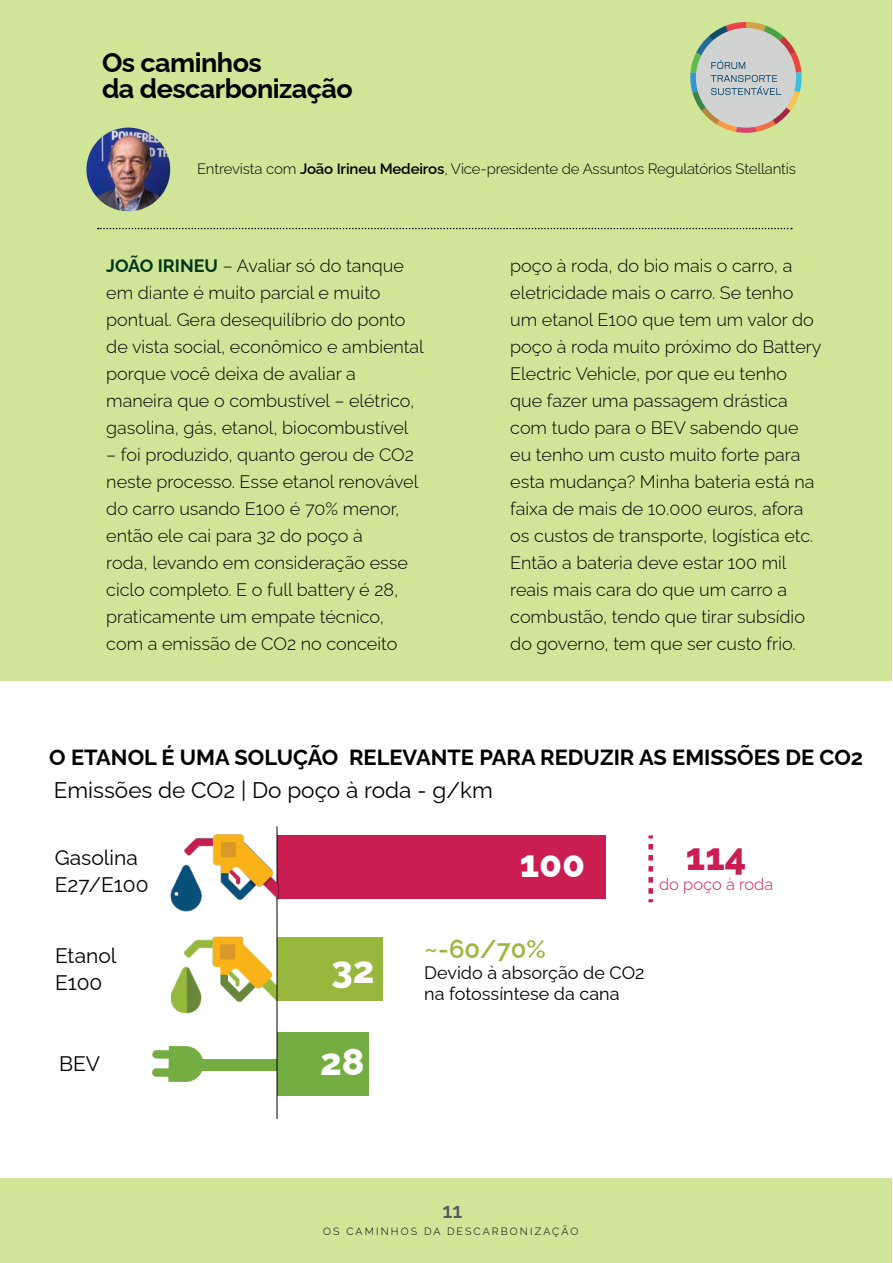
<style>
.page{position:relative;width:893px;height:1263px;background:#fff}
.page>*{position:absolute;margin:0;border:0;box-sizing:border-box;transform-origin:0 0}
.t1{font:800 37.5px "Raleway";color:#fff}
.t2{font:800 37.5px "Raleway";color:#ca1e53}
.t3{font:700 27px/25.5px "Raleway";letter-spacing:-.02em;color:#000}
.t4{font:600 25.5px "Raleway";color:#97b73d}
.t5{font:22.5px "Raleway";color:#000}
.t6{font:700 21.9px "Raleway";color:#000}
.t7{font:21px/27px "Raleway";color:#000}
.t8{font:600 21px "Raleway";color:#58595b}
.t9{font:300 18px/27px "Raleway";color:#000}
.t10{font:18px/21px "Raleway";color:#000}
.t11{font:300 16.5px "Raleway";color:#ca1e53}
.t12{font:300 15px "Raleway";letter-spacing:-.01em;color:#000}
.t13{font:300 10.5px "Raleway";letter-spacing:.2em;color:#000}
.s1{font-weight:600}
.s2{font-weight:700;color:#003919}
</style>
<div class="page">
<div style="left:0;top:0;width:892px;height:1262px;background:#d0e598"></div>
<svg style="left:690px;top:22px;width:112px;height:111px"></svg>
<svg style="left:98px;top:228px;width:694px;height:1px"></svg>
<img style="left:86px;top:128px;width:84px;height:83px;border-radius:42px">
<div style="left:1px;top:682px;width:892px;height:496px;background:#fff"></div>
<img style="left:171px;top:933px;width:106px;height:102px">
<div style="left:277px;top:835px;width:329px;height:64px;background:#ca1e53"></div>
<div style="left:277px;top:937px;width:105px;height:64px;background:#97b73d"></div>
<div style="left:277px;top:1032px;width:92px;height:64px;background:#74ae43"></div>
<div style="left:198px;top:1059px;width:80px;height:11px;background:#74ae43"></div>
<hr style="left:277px;top:826px;width:1px;height:293px;background:#000">
<svg style="left:648px;top:835px;width:5px;height:3px"></svg>
<svg style="left:648px;top:844px;width:5px;height:58px"></svg>
<img style="left:170px;top:826px;width:109px;height:107px">
<svg style="left:152px;top:1046px;width:52px;height:36px"></svg>
<h2 class="t3" style="left:102px;top:47px;width:252px">Os caminhos<br>da descarbonização</h2>
<p class="t12" style="left:197px;top:156px;width:600px">Entrevista com <span class="s1">João Irineu Medeiros</span>, Vice-presidente de Assuntos Regulatórios Stellantis</p>
<p class="t9" style="left:106px;top:250px;width:319px"><span class="s2">JOÃO IRINEU</span> – Avaliar só do tanque em diante é muito parcial e muito pontual. Gera desequilíbrio do ponto de vista social, econômico e ambiental porque você deixa de avaliar a maneira que o combustível – elétrico, gasolina, gás, etanol, biocombustível</p>
<p class="t9" style="left:106px;top:439px;width:314px">– foi produzido, quanto gerou de CO2 neste processo. Esse etanol renovável do carro usando E100 é 70% menor, então ele cai para 32 do poço à<br>roda, levando em consideração esse ciclo completo. E o full battery é 28, praticamente um empate técnico, com a emissão de CO2 no conceito</p>
<p class="t9" style="left:510px;top:250px;width:313px">poço à roda, do bio mais o carro, a eletricidade mais o carro. Se tenho um etanol E100 que tem um valor do poço à roda muito próximo do Battery Electric Vehicle, por que eu tenho que fazer uma passagem drástica com tudo para o BEV sabendo que eu tenho um custo muito forte para esta mudança? Minha bateria está na faixa de mais de 10.000 euros, afora os custos de transporte, logística etc.<br>Então a bateria deve estar 100 mil reais mais cara do que um carro a combustão, tendo que tirar subsídio do governo, tem que ser custo frio.</p>
<p class="t6" style="left:49px;top:740px;width:815px">O ETANOL É UMA SOLUÇÃO RELEVANTE PARA REDUZIR AS EMISSÕES DE CO2</p>
<p class="t5" style="left:54px;top:772px;width:440px">Emissões de CO2 | Do poço à roda - g/km</p>
<p class="t7" style="left:55px;top:841px;width:95px">Gasolina<br>E27/E100</p>
<h1 class="t1" style="left:520px;top:834px;width:67px">100</h1>
<h1 class="t2" style="left:686px;top:827px;width:62px">114</h1>
<p class="t11" style="left:659px;top:871px;width:116px">do poço à roda</p>
<p class="t7" style="left:55px;top:940px;width:63px">Etanol<br>E100</p>
<h3 class="t4" style="left:424px;top:928px;width:123px">~-60/70%</h3>
<h1 class="t1" style="left:331px;top:940px;width:45px">32</h1>
<p class="t10" style="left:424px;top:960px;width:222px">Devido à absorção de CO2 na fotossíntese da cana</p>
<p class="t7" style="left:59px;top:1048px;width:43px">BEV</p>
<h1 class="t1" style="left:320px;top:1031px;width:46px">28</h1>
<p class="t8" style="left:442px;top:1193px;width:21px">11</p>
<p class="t13" style="left:323px;top:1222px;width:257px">OS CAMINHOS DA DESCARBONIZAÇÃO</p>
</div>
